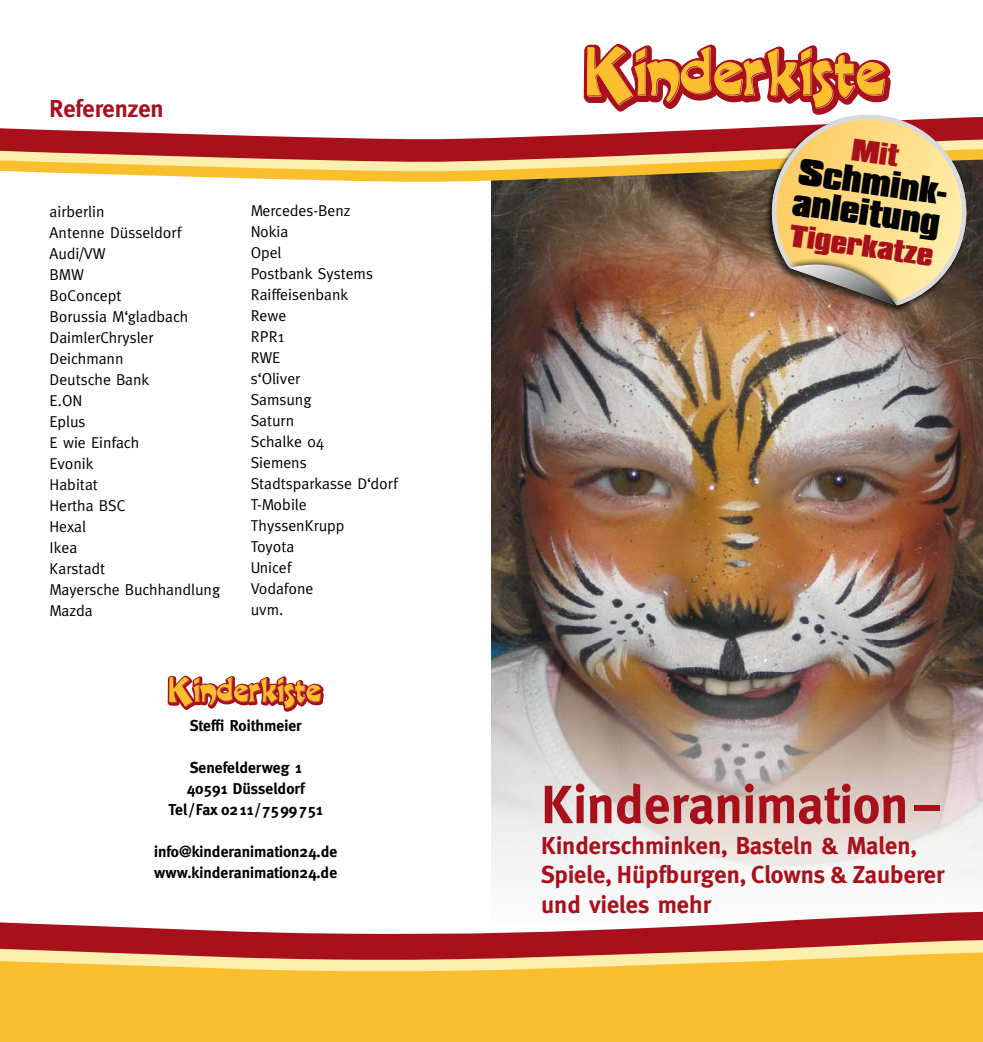
<style>
.page{position:relative;width:983px;height:1042px;background:#fff}
.page>*{position:absolute;margin:0;border:0;box-sizing:border-box;transform-origin:0 0}
.t1{font:700 53.73px "Meta";color:#a8111c}
.t2{font:900 39.38px/31.2px "Compacta EF";color:#000}
.t3{font:900 32.73px "Compacta EF";color:#a8111c}
.t4{font:700 24.5px/29.4px "Meta";color:#a8111c}
.t5{font:15.75px/21px "Meta";color:#000}
.t6{font:700 15.75px/21px "Meta";color:#000;text-align:center}
</style>
<div class="page">
<img style="left:491px;top:188px;width:491px;height:219px">
<img style="left:491px;top:407px;width:491px;height:472px">
<svg style="left:0;top:911px;width:982px;height:29px"></svg>
<svg style="left:0;top:940px;width:982px;height:12px;background:#b63433"></svg>
<svg style="left:0;top:952px;width:982px;height:90px;background:#f8bd39"></svg>
<svg style="left:0;top:128px;width:188px;height:6px"></svg>
<svg style="left:0;top:134px;width:583px;height:10px"></svg>
<svg style="left:0;top:144px;width:583px;height:44px"></svg>
<div style="left:763px;top:114px;width:219px;height:247px;background:#000;opacity:.8"></div>
<div style="left:770px;top:115px;width:212px;height:237px;background:#000;opacity:.4"></div>
<svg style="left:763px;top:114px;width:217px;height:194px"></svg>
<div style="left:784px;top:257px;width:130px;height:71px;background:#000;opacity:.6"></div>
<svg style="left:168px;top:675px;width:156px;height:36px"></svg>
<svg style="left:583px;top:44px;width:391px;height:261px"></svg>
<h3 class="t4" style="left:50px;top:94px;width:115px">Referenzen</h3>
<p class="t5" style="left:50px;top:200px;width:172px">airberlin<br>Antenne Düsseldorf<br>Audi/VW<br>BMW<br>BoConcept<br>Borussia M‘gladbach<br>DaimlerChrysler<br>Deichmann<br>Deutsche Bank<br>E.ON<br>Eplus<br>E wie Einfach<br>Evonik<br>Habitat<br>Hertha BSC<br>Hexal<br>Ikea<br>Karstadt<br>Mayersche Buchhandlung<br>Mazda</p>
<p class="t5" style="left:251px;top:200px;width:148px">Mercedes-Benz<br>Nokia<br>Opel<br>Postbank Systems<br>Raiffeisenbank<br>Rewe<br>RPR1<br>RWE<br>s‘Oliver<br>Samsung<br>Saturn<br>Schalke 04<br>Siemens<br>Stadtsparkasse D‘dorf<br>T-Mobile<br>ThyssenKrupp<br>Toyota<br>Unicef<br>Vodafone<br>uvm.</p>
<p class="t6" style="left:190px;top:715px;width:113px">Steffi Roithmeier</p>
<p class="t6" style="left:168px;top:757px;width:156px">Senefelderweg 1<br>40591 Düsseldorf<br>Tel/Fax 0211/7599751</p>
<p class="t6" style="left:154px;top:841px;width:185px;text-align:left">info@kinderanimation24.de www.kinderanimation24.de</p>
<h2 class="t2" style="left:799px;top:156px;width:153px;rotate:8deg">Schmink&shy;anleitung</h2>
<h3 class="t3" style="left:792px;top:217px;width:146px;rotate:8deg">Tigerkatze</h3>
<h1 class="t1" style="left:541px;top:773px;width:400px">Kinderanimation–</h1>
<h3 class="t4" style="left:541px;top:830px;width:404px">Kinderschminken, Basteln &amp; Malen,<br>Spiele, Hüpfburgen, Clowns &amp; Zauberer und vieles mehr</h3>
</div>
